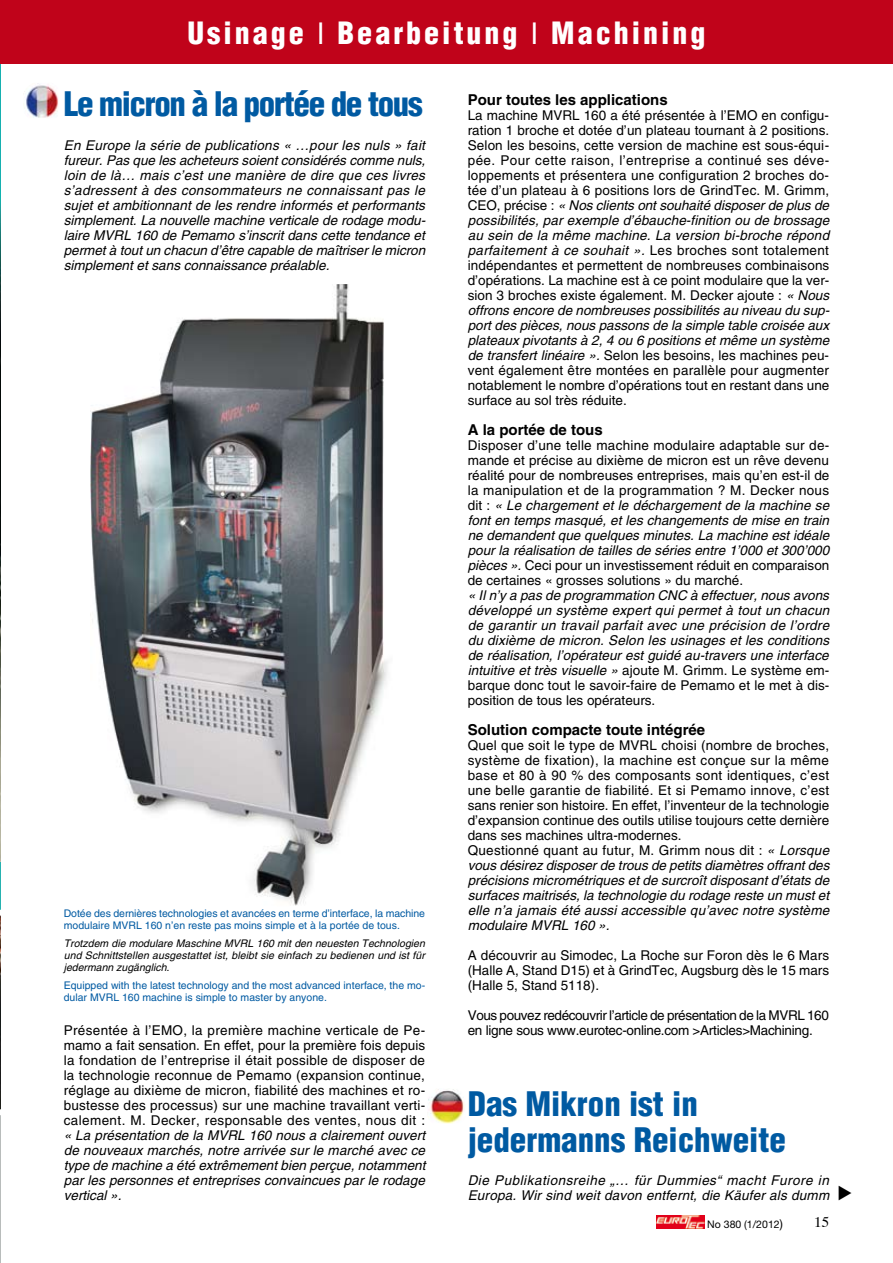
<style>
.page{position:relative;width:893px;height:1263px;background:#fff}
.page>*{position:absolute;margin:0;border:0;box-sizing:border-box;transform-origin:0 0}
.t1{font:900 condensed 33px/36px "Helvetica";color:#005aa2}
.t2{font:900 condensed 33px "Helvetica";letter-spacing:-.04em;color:#005aa2}
.t3{font:900 condensed 30px "Helvetica";letter-spacing:.1em;color:#fff}
.t4{font:700 15px "Helvetica";color:#000}
.t5{font:13.5px/15px "Helvetica";letter-spacing:.01em;color:#000;text-align:justify}
.t6{font:italic 13.5px/15px "Helvetica";letter-spacing:.005em;color:#000;text-align:justify}
.t7{font:13.5px/15px "Helvetica";letter-spacing:-.03em;color:#000}
.t8{font:italic 13.5px/15px "Helvetica";letter-spacing:.025em;color:#000}
.t9{font:10.5px/12px "Helvetica";color:#005aa2}
.t10{font:italic 10.5px/12px "Helvetica";letter-spacing:.01em;color:#000;text-align:justify}
.t11{font:10.5px "Helvetica Neue";color:#000}
.s1{font-weight:400;font-stretch:normal}
.s2{font-style:normal}
.s3{font-style:italic}
.s4{font-size:12px}
</style>
<div class="page">
<svg style="left:656px;top:1215px;width:1px;height:13px"></svg>
<img style="left:657px;top:1215px;width:47px;height:13px">
<img style="left:0;top:64px;width:1px;height:798px">
<hr style="left:0;top:862px;width:1px;height:50px;background:#26b2b0">
<hr style="left:0;top:1109px;width:1px;height:154px;background:#b8bcbb">
<svg style="left:0;top:910px;width:1px;height:205px"></svg>
<div style="left:0;top:0;width:893px;height:64px;background:#c0031a"></div>
<img style="left:90px;top:285px;width:298px;height:621px">
<img style="left:428px;top:1089px;width:37px;height:35px">
<img style="left:23px;top:83px;width:35px;height:35px">
<h2 class="t3" style="left:188px;top:14px;width:519px">Usinage <span class="s1">l</span> Bearbeitung <span class="s1">l</span> Machining</h2>
<h1 class="t2" style="left:64px;top:83px;width:360px">Le micron à la portée de tous</h1>
<p class="t6" style="left:64px;top:138px;width:363px">En Europe la série de publications « …pour les nuls » fait fureur. Pas que les acheteurs soient considérés comme nuls, loin de là… mais c’est une manière de dire que ces livres s’adressent à des consommateurs ne connaissant pas le sujet et ambitionnant de les rendre informés et performants simplement. La nouvelle machine verticale de rodage modu&shy;laire MVRL 160 de Pemamo s’inscrit dans cette tendance et permet à tout un chacun d’être capable de maîtriser le micron simplement et sans connaissance préalable.</p>
<p class="t9" style="left:64px;top:907px;width:363px">Dotée des dernières technologies et avancées en terme d’interface, la machine modulaire MVRL 160 n’en reste pas moins simple et à la portée de tous.</p>
<p class="t10" style="left:64px;top:937px;width:363px">Trotzdem die modulare Maschine MVRL 160 mit den neuesten Technologien und Schnittstellen ausgestattet ist, bleibt sie einfach zu bedienen und ist für jedermann zugänglich.</p>
<p class="t9" style="left:64px;top:979px;width:363px">Equipped with the latest technology and the most advanced interface, the mo&shy;dular MVRL 160 machine is simple to master by anyone.</p>
<p class="t5" style="left:64px;top:1023px;width:363px">Présentée à l’EMO, la première machine verticale de Pe&shy;mamo a fait sensation. En effet, pour la première fois depuis la fondation de l’entreprise il était possible de disposer de la technologie reconnue de Pemamo (expansion continue, réglage au dixième de micron, fiabilité des machines et ro&shy;bustesse des processus) sur une machine travaillant verti&shy;calement. M. Decker, responsable des ventes, nous dit :</p>
<p class="t6" style="left:64px;top:1128px;width:363px">« La présentation de la MVRL 160 nous a clairement ouvert de nouveaux marchés, notre arrivée sur le marché avec ce type de machine a été extrêmement bien perçue, notamment par les personnes et entreprises convaincues par le rodage vertical ».</p>
<p class="t4" style="left:468px;top:90px;width:202px">Pour toutes les applications</p>
<p class="t5" style="left:468px;top:108px;width:363px">La machine MVRL 160 a été présentée à l’EMO en configu&shy;ration 1 broche et dotée d’un plateau tournant à 2 positions.<br>Selon les besoins, cette version de machine est sous-équi&shy;pée. Pour cette raison, l’entreprise a continué ses déve&shy;loppements et présentera une configuration 2 broches do&shy;tée d’un plateau à 6 positions lors de GrindTec. M. Grimm, CEO</p>
<p class="t6" style="left:468px;top:198px;width:363px;text-indent:29px"><span class="s2">, précise :</span> « Nos clients ont souhaité disposer de plus de possibilités, par exemple d’ébauche-finition ou de brossage au sein de la même machine. La version bi-broche répond parfaitement à ce souhait ». <span class="s2">Les broches sont totalement indépendantes et permettent de nombreuses combinaisons d’opérations. La machine est à ce point modulaire que la ver&shy;sion 3 broches existe également. M. Decker ajoute :</span> « Nous offrons encore de nombreuses possibilités au niveau du sup&shy;port des pièces, nous passons de la simple table croisée aux plateaux pivotants à 2, 4 ou 6 positions et même un système de transfert linéaire ». <span class="s2">Selon les besoins, les machines peu&shy;vent également être montées en parallèle pour augmenter notablement le nombre d’opérations tout en restant dans une surface au sol très réduite.</span></p>
<p class="t4" style="left:468px;top:420px;width:137px">A la portée de tous</p>
<p class="t5" style="left:468px;top:438px;width:363px">Disposer d’une telle machine modulaire adaptable sur de&shy;mande et précise au dixième de micron est un rêve devenu réalité pour de nombreuses entreprises, mais qu’en est-il de la manipulation et de la programmation ? M. Decker nous dit : <span class="s3">« Le chargement et le déchargement de la machine se font en temps masqué, et les changements de mise en train ne demandent que quelques minutes. La machine est idéale pour la réalisation de tailles de séries entre 1’000 et 300’000 pièces ».</span> Ceci pour un investissement réduit en comparaison de certaines « grosses solutions » du marché.</p>
<p class="t6" style="left:468px;top:588px;width:363px">« Il n’y a pas de programmation CNC à effectuer, nous avons développé un système expert qui permet à tout un chacun de garantir un travail parfait avec une précision de l’ordre du dixième de micron. Selon les usinages et les conditions de réalisation, l’opérateur est guidé au-travers une interface intuitive et très visuelle » <span class="s2">ajoute M. Grimm. Le système em&shy;barque donc tout le savoir-faire de Pemamo et le met à dis&shy;position de tous les opérateurs.</span></p>
<p class="t4" style="left:468px;top:720px;width:239px">Solution compacte toute intégrée</p>
<p class="t5" style="left:468px;top:738px;width:363px;text-align:left">Quel que soit le type de MVRL choisi (nombre de broches, système de fixation), la machine est conçue sur la même base et 80 à 90 % des composants sont identiques, c’est une belle garantie de fiabilité. Et si Pemamo innove, c’est sans renier son histoire. En effet, l’inventeur de la technologie d’expansion continue des outils utilise toujours cette dernière dans ses machines ultra-modernes.<br>Questionné quant au futur, M. Grimm nous dit : <span class="s3">« Lorsque vous désirez disposer de trous de petits diamètres offrant des précisions micrométriques et de surcroît disposant d’états de surfaces maitrisés, la technologie du rodage reste un must et elle n’a jamais été aussi accessible qu’avec notre système modulaire MVRL 160 ».</span></p>
<p class="t5" style="left:468px;top:948px;width:363px">A découvrir au Simodec, La Roche sur Foron dès le 6 Mars (Halle A, Stand D15) et à GrindTec, Augsburg dès le 15 mars (Halle 5, Stand 5118).</p>
<p class="t7" style="left:468px;top:1008px;width:363px">Vous pouvez redécouvrir l’article de présentation de la MVRL 160 en ligne sous www.eurotec-online.com &gt;Articles&gt;Machining.</p>
<h1 class="t1" style="left:468px;top:1086px;width:320px">Das Mikron ist in jedermanns Reichweite</h1>
<p class="t8" style="left:468px;top:1173px;width:363px">Die Publikationsreihe „… für Dummies“ macht Furore in<br>Europa. Wir sind weit davon entfernt, die Käufer als dumm</p>
<p class="t11" style="left:707px;top:1218px;width:77px">No 380 (1/2012<span class="s4">)</span></p>
</div>
